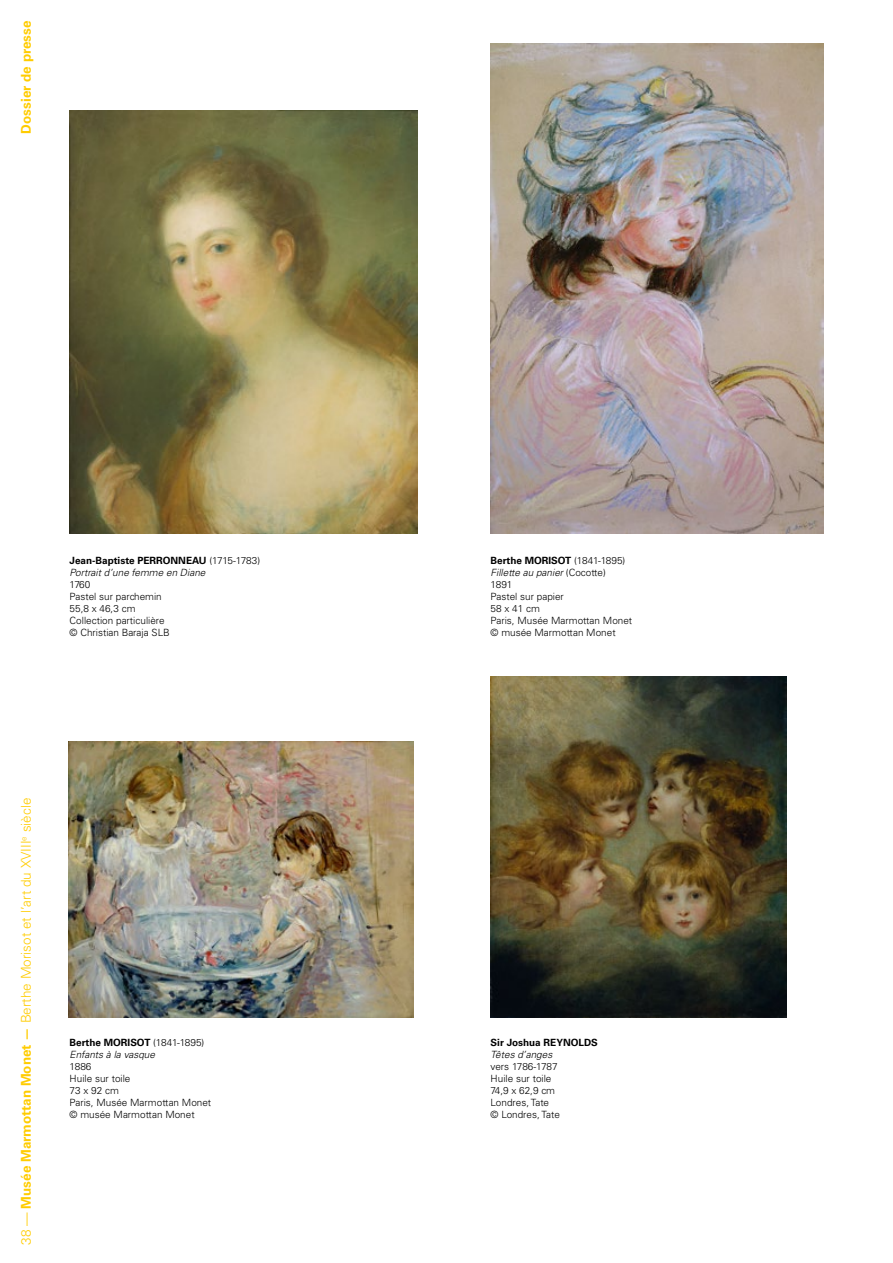
<style>
.page{position:relative;width:893px;height:1263px;background:#fff}
.page>*{position:absolute;margin:0;border:0;box-sizing:border-box;transform-origin:0 0}
.t1{font:300 13.5px "Univers LT Std";color:#fc0}
.t2{font:700 13.5px "Univers LT Std";color:#fc0}
.t3{font:300 9.9px/12px "Univers LT Std";color:#000}
.t4{font:italic 300 9.9px/12px "Univers LT Std";color:#000}
.t5{font:700 9.9px "Univers LT Std";color:#000}
.s1{font-weight:700;font-style:normal}
.s2{font-style:normal}
.s3{font-weight:700}
.s4{font-style:italic}
</style>
<div class="page">
<img style="left:70px;top:110px;width:348px;height:424px">
<img style="left:68px;top:742px;width:346px;height:275px">
<img style="left:491px;top:43px;width:332px;height:491px">
<img style="left:491px;top:676px;width:295px;height:341px">
<h1 class="t2" style="left:18px;top:134px;width:114px;rotate:-90deg">Dossier de presse</h1>
<p class="t4" style="left:70px;top:555px;width:192px"><span class="s1">Jean-Baptiste PERRONNEAU</span> <span class="s2">(1715-1783)<br></span>Portrait d’une femme en Diane</p>
<p class="t3" style="left:70px;top:579px;width:102px">1760<br>Pastel sur parchemin<br>55,8 x 46,3 cm<br>Collection particulière © Christian Baraja SLB</p>
<h1 class="t1" style="left:18px;top:1244px;width:448px;rotate:-90deg">38 — <span class="s3">Musée Marmottan Monet —</span> Berthe Morisot et l’art du XVIII<sup>e</sup> siècle</h1>
<p class="t4" style="left:70px;top:1037px;width:136px"><span class="s1">Berthe MORISOT</span> <span class="s2">(1841-1895)<br></span>Enfants à la vasque</p>
<p class="t3" style="left:70px;top:1060px;width:143px">1886<br>Huile sur toile<br>73 x 92 cm<br>Paris, Musée Marmottan Monet © musée Marmottan Monet</p>
<p class="t3" style="left:491px;top:555px;width:143px"><span class="s3">Berthe MORISOT</span> (1841-1895)<br><span class="s4">Fillette au panier</span> (Cocotte)<br>1891<br>Pastel sur papier<br>58 x 41 cm<br>Paris, Musée Marmottan Monet © musée Marmottan Monet</p>
<p class="t5" style="left:491px;top:1037px;width:109px">Sir Joshua REYNOLDS</p>
<p class="t4" style="left:491px;top:1049px;width:63px">Têtes d’anges</p>
<p class="t3" style="left:491px;top:1060px;width:71px">vers 1786-1787<br>Huile sur toile<br>74,9 x 62,9 cm<br>Londres, Tate<br>© Londres, Tate</p>
</div>
